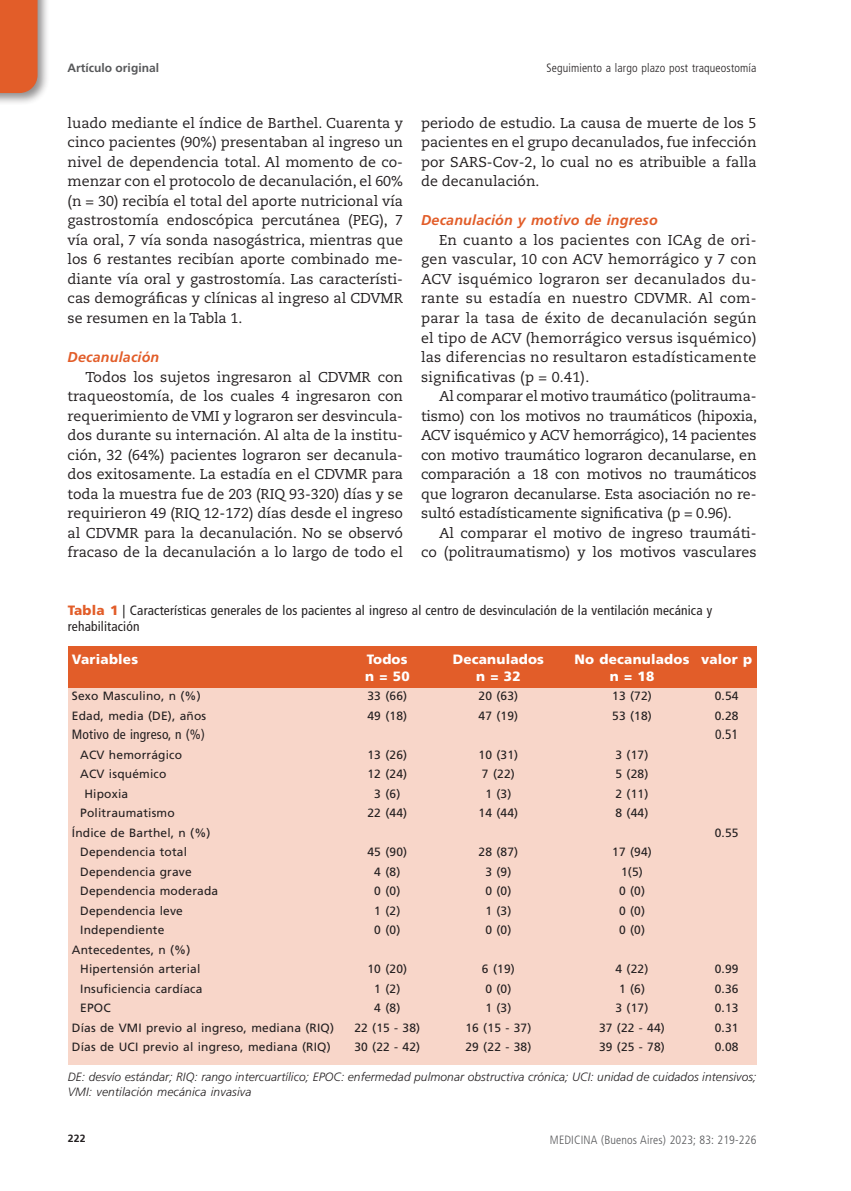
<style>
.page{position:relative;width:851px;height:1191px;background:#fff}
.page>*{position:absolute;margin:0;border:0;box-sizing:border-box;transform-origin:0 0}
.texto1{font:14.25px/19.5px "Caecilia LT Std";color:#231f20;text-align:justify}
.subtit-texto1{font:italic 700 14.25px "Frutiger LT Std";letter-spacing:.015em;color:#e25d29}
.tablatit{font:condensed 13.5px/16.5px "Frutiger LT Std";letter-spacing:.01em;color:#231f20}
.tablacab{font:900 13.5px "Frutiger LT Std";letter-spacing:.015em;color:#fff}
.epigrafe{font:condensed 13.5px "Frutiger LT Std";letter-spacing:.01em;color:#231f20}
.tabla{font:12px "Frutiger LT Std";letter-spacing:.015em;color:#231f20}
.tablapie{font:italic 300 12px/15px "Frutiger LT Std";letter-spacing:.005em;color:#231f20}
.t1{font:300 condensed 12px "Frutiger LT Std";letter-spacing:.01em;color:#231f20}
.t2{font:300 condensed 12px "Frutiger LT Std";letter-spacing:.01em;color:#57585a}
.t3{font:700 12px "Frutiger LT Std";color:#57585a}
.t4{font:700 10.5px "Frutiger LT Std";color:#231f20}
.s1{font-weight:900;font-stretch:normal;color:#e25d29}
</style>
<div class="page">
<div style="left:0;top:0;width:50px;height:105px;background:#231f20;opacity:.5"></div>
<div style="left:0;top:0;width:38px;height:93px;background:#e25d29"></div>
<div style="left:68px;top:687px;width:688px;height:377px;background:#f8d6c9"></div>
<div style="left:68px;top:646px;width:688px;height:41px;background:#e25d29"></div>
<p class="t3" style="left:68px;top:61px;width:93px">Artículo original</p>
<p class="t1" style="left:546px;top:61px;width:211px">Seguimiento a largo plazo post traqueostomía</p>
<p class="texto1" style="left:68px;top:113px;width:337px">luado mediante el índice de Barthel. Cuarenta y cinco pacientes (90%) presentaban al ingreso un nivel de dependencia total. Al momento de co&shy;menzar con el protocolo de decanulación, el 60% (n = 30) recibía el total del aporte nutricional vía gastrostomía endoscópica percutánea (PEG), 7 vía oral, 7 vía sonda nasogástrica, mientras que los 6 restantes recibían aporte combinado me&shy;diante vía oral y gastrostomía. Las característi&shy;cas demográficas y clínicas al ingreso al CDVMR se resumen en la Tabla 1.</p>
<p class="subtit-texto1" style="left:68px;top:349px;width:93px">Decanulación</p>
<p class="texto1" style="left:68px;top:367px;width:337px;text-indent:18px">Todos los sujetos ingresaron al CDVMR con traqueostomía, de los cuales 4 ingresaron con requerimiento de VMI y lograron ser desvincula&shy;dos durante su internación. Al alta de la institu&shy;ción, 32 (64%) pacientes lograron ser decanula&shy;dos exitosamente. La estadía en el CDVMR para toda la muestra fue de 203 (RIQ 93-320) días y se requirieron 49 (RIQ 12-172) días desde el ingreso al CDVMR para la decanulación. No se observó fracaso de la decanulación a lo largo de todo el</p>
<p class="texto1" style="left:421px;top:113px;width:337px">periodo de estudio. La causa de muerte de los 5 pacientes en el grupo decanulados, fue infección por SARS-Cov-2, lo cual no es atribuible a falla de decanulación.</p>
<p class="subtit-texto1" style="left:421px;top:212px;width:238px">Decanulación y motivo de ingreso</p>
<p class="texto1" style="left:421px;top:230px;width:337px;text-indent:18px">En cuanto a los pacientes con ICAg de ori&shy;gen vascular, 10 con ACV hemorrágico y 7 con ACV isquémico lograron ser decanulados du&shy;rante su estadía en nuestro CDVMR. Al com&shy;parar la tasa de éxito de decanulación según el tipo de ACV (hemorrágico versus isquémico) las diferencias no resultaron estadísticamente significativas (p = 0.41).</p>
<p class="texto1" style="left:421px;top:386px;width:337px;text-indent:18px">Al comparar el motivo traumático (politrauma&shy;tismo) con los motivos no traumáticos (hipoxia, ACV isquémico y ACV hemorrágico), 14 pacientes con motivo traumático lograron decanularse, en comparación a 18 con motivos no traumáticos que lograron decanularse. Esta asociación no re&shy;sultó estadísticamente significativa (p = 0.96).</p>
<p class="texto1" style="left:421px;top:523px;width:337px;text-align:right">Al comparar el motivo de ingreso traumáti&shy;co (politraumatismo) y los motivos vasculares</p>
<p class="tablatit" style="left:68px;top:602px;width:646px"><span class="s1">Tabla 1</span> | Características generales de los pacientes al ingreso al centro de desvinculación de la ventilación mecánica y rehabilitación</p>
<p class="tablacab" style="left:72px;top:651px;width:68px">Variables</p>
<p class="tablacab" style="left:367px;top:651px;width:42px">Todos</p>
<p class="tablacab" style="left:452px;top:651px;width:93px">Decanulados</p>
<p class="tablacab" style="left:574px;top:651px;width:179px">No decanulados valor p</p>
<p class="tablacab" style="left:365px;top:668px;width:46px">n = 50</p>
<p class="tablacab" style="left:476px;top:668px;width:46px">n = 32</p>
<p class="tablacab" style="left:609px;top:668px;width:46px">n = 18</p>
<p class="tabla" style="left:72px;top:689px;width:130px">Sexo Masculino, n (%)</p>
<p class="tabla" style="left:367px;top:689px;width:41px">33 (66)</p>
<p class="tabla" style="left:478px;top:689px;width:41px">20 (63)</p>
<p class="tabla" style="left:612px;top:689px;width:41px">13 (72)</p>
<p class="tabla" style="left:714px;top:689px;width:25px">0.54</p>
<p class="tabla" style="left:72px;top:708px;width:136px">Edad, media (DE), años</p>
<p class="tabla" style="left:367px;top:708px;width:41px">49 (18)</p>
<p class="tabla" style="left:478px;top:708px;width:41px">47 (19)</p>
<p class="tabla" style="left:612px;top:708px;width:41px">53 (18)</p>
<p class="tabla" style="left:714px;top:708px;width:25px">0.28</p>
<p class="epigrafe" style="left:72px;top:726px;width:134px">Motivo de ingreso, n (%)</p>
<p class="epigrafe" style="left:715px;top:726px;width:25px">0.51</p>
<p class="tabla" style="left:80px;top:747px;width:103px">ACV hemorrágico</p>
<p class="tabla" style="left:367px;top:747px;width:41px">13 (26)</p>
<p class="tabla" style="left:478px;top:747px;width:41px">10 (31)</p>
<p class="tabla" style="left:615px;top:747px;width:34px">3 (17)</p>
<p class="tabla" style="left:80px;top:767px;width:88px">ACV isquémico</p>
<p class="tabla" style="left:367px;top:767px;width:41px">12 (24)</p>
<p class="tabla" style="left:482px;top:767px;width:34px">7 (22)</p>
<p class="tabla" style="left:615px;top:767px;width:34px">5 (28)</p>
<p class="tabla" style="left:84px;top:786px;width:45px">Hipoxia</p>
<p class="tabla" style="left:374px;top:786px;width:28px">3 (6)</p>
<p class="tabla" style="left:485px;top:786px;width:28px">1 (3)</p>
<p class="tabla" style="left:615px;top:786px;width:34px">2 (11)</p>
<p class="tabla" style="left:80px;top:806px;width:96px">Politraumatismo</p>
<p class="tabla" style="left:367px;top:806px;width:41px">22 (44)</p>
<p class="tabla" style="left:478px;top:806px;width:41px">14 (44)</p>
<p class="tabla" style="left:615px;top:806px;width:34px">8 (44)</p>
<p class="tabla" style="left:72px;top:825px;width:140px">Índice de Barthel, n (%)</p>
<p class="tabla" style="left:714px;top:825px;width:25px">0.55</p>
<p class="tabla" style="left:80px;top:845px;width:108px">Dependencia total</p>
<p class="tabla" style="left:367px;top:845px;width:41px">45 (90)</p>
<p class="tabla" style="left:478px;top:845px;width:41px">28 (87)</p>
<p class="tabla" style="left:612px;top:845px;width:41px">17 (94)</p>
<p class="tabla" style="left:80px;top:864px;width:113px">Dependencia grave</p>
<p class="tabla" style="left:374px;top:864px;width:28px">4 (8)</p>
<p class="tabla" style="left:485px;top:864px;width:28px">3 (9)</p>
<p class="tabla" style="left:621px;top:864px;width:23px">1(5)</p>
<p class="tabla" style="left:80px;top:884px;width:139px">Dependencia moderada</p>
<p class="tabla" style="left:374px;top:884px;width:28px">0 (0)</p>
<p class="tabla" style="left:485px;top:884px;width:28px">0 (0)</p>
<p class="tabla" style="left:619px;top:884px;width:28px">0 (0)</p>
<p class="tabla" style="left:80px;top:903px;width:104px">Dependencia leve</p>
<p class="tabla" style="left:374px;top:903px;width:28px">1 (2)</p>
<p class="tabla" style="left:485px;top:903px;width:28px">1 (3)</p>
<p class="tabla" style="left:619px;top:903px;width:28px">0 (0)</p>
<p class="tabla" style="left:80px;top:923px;width:86px">Independiente</p>
<p class="tabla" style="left:374px;top:923px;width:28px">0 (0)</p>
<p class="tabla" style="left:485px;top:923px;width:28px">0 (0)</p>
<p class="tabla" style="left:619px;top:923px;width:28px">0 (0)</p>
<p class="tabla" style="left:72px;top:942px;width:120px">Antecedentes, n (%)</p>
<p class="tabla" style="left:80px;top:962px;width:122px">Hipertensión arterial</p>
<p class="tabla" style="left:367px;top:962px;width:41px">10 (20)</p>
<p class="tabla" style="left:482px;top:962px;width:34px">6 (19)</p>
<p class="tabla" style="left:615px;top:962px;width:34px">4 (22)</p>
<p class="tabla" style="left:714px;top:962px;width:25px">0.99</p>
<p class="tabla" style="left:80px;top:981px;width:124px">Insuficiencia cardíaca</p>
<p class="tabla" style="left:374px;top:981px;width:28px">1 (2)</p>
<p class="tabla" style="left:485px;top:981px;width:28px">0 (0)</p>
<p class="tabla" style="left:619px;top:981px;width:28px">1 (6)</p>
<p class="tabla" style="left:714px;top:981px;width:25px">0.36</p>
<p class="tabla" style="left:80px;top:1001px;width:32px">EPOC</p>
<p class="tabla" style="left:374px;top:1001px;width:28px">4 (8)</p>
<p class="tabla" style="left:485px;top:1001px;width:28px">1 (3)</p>
<p class="tabla" style="left:615px;top:1001px;width:34px">3 (17)</p>
<p class="tabla" style="left:714px;top:1001px;width:25px">0.13</p>
<p class="tabla" style="left:72px;top:1020px;width:263px">Días de VMI previo al ingreso, mediana (RIQ)</p>
<p class="tabla" style="left:354px;top:1020px;width:67px">22 (15 - 38)</p>
<p class="tabla" style="left:465px;top:1020px;width:67px">16 (15 - 37)</p>
<p class="tabla" style="left:599px;top:1020px;width:67px">37 (22 - 44)</p>
<p class="tabla" style="left:714px;top:1020px;width:25px">0.31</p>
<p class="tabla" style="left:72px;top:1040px;width:260px">Días de UCI previo al ingreso, mediana (RIQ)</p>
<p class="tabla" style="left:354px;top:1040px;width:67px">30 (22 - 42)</p>
<p class="tabla" style="left:465px;top:1040px;width:67px">29 (22 - 38)</p>
<p class="tabla" style="left:599px;top:1040px;width:67px">39 (25 - 78)</p>
<p class="tabla" style="left:714px;top:1040px;width:25px">0.08</p>
<p class="tablapie" style="left:68px;top:1069px;width:690px">DE: desvío estándar; RIQ: rango intercuartílico; EPOC: enfermedad pulmonar obstructiva crónica; UCI: unidad de cuidados intensivos;<br>VMI: ventilación mecánica invasiva</p>
<p class="t4" style="left:68px;top:1132px;width:19px">222</p>
<p class="t2" style="left:550px;top:1132px;width:208px">MEDICINA (Buenos Aires) 2023; 83: 219-226</p>
</div>
